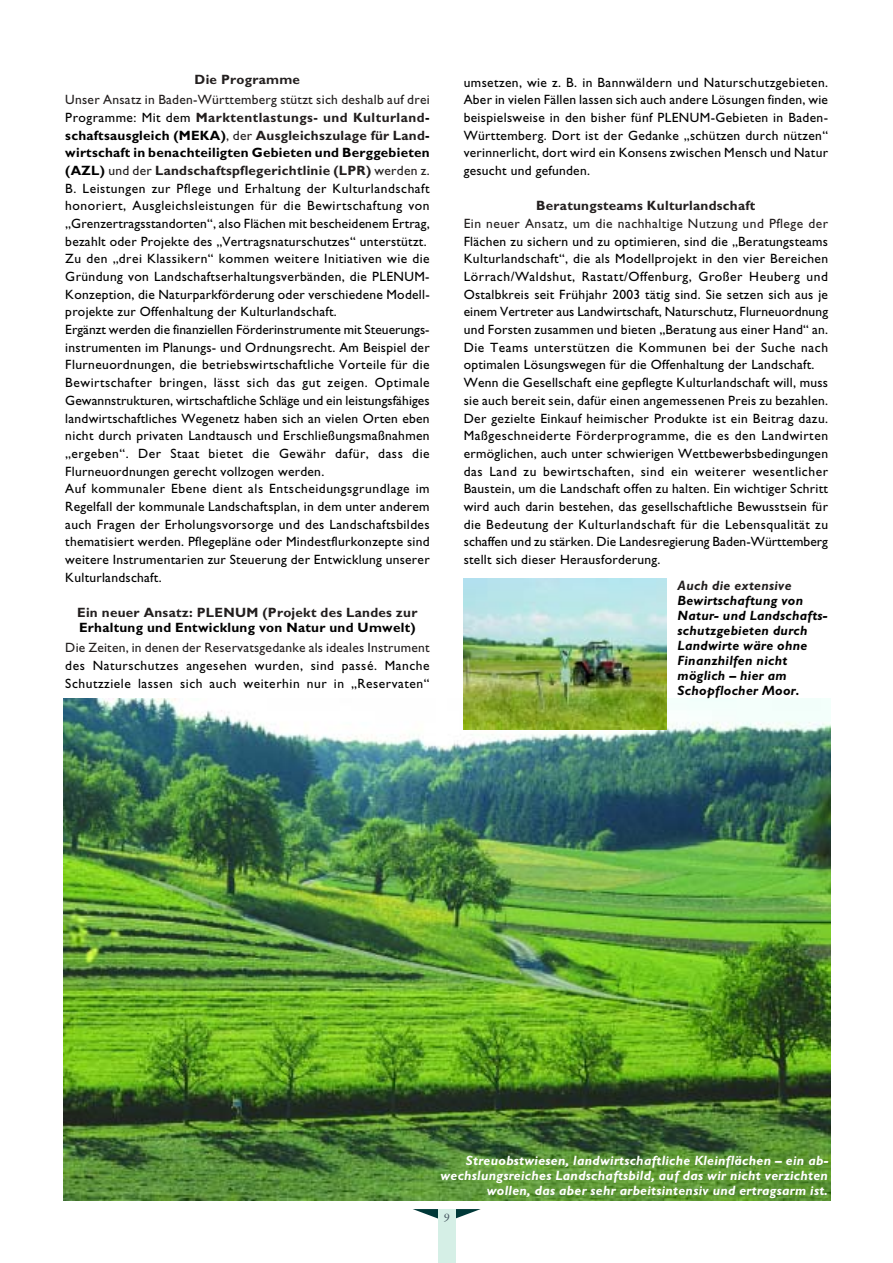
<style>
.page{position:relative;width:893px;height:1263px;background:#fff}
.page>*{position:absolute;margin:0;border:0;box-sizing:border-box;transform-origin:0 0}
.t1{font:13.5px/17.7px "Gill Sans";letter-spacing:.02em;color:#000}
.t2{font:italic 700 13.5px/15px "Gill Sans";letter-spacing:.02em;color:#fff;text-align:right}
.t3{font:italic 700 13.5px/15px "Gill Sans";letter-spacing:.02em;color:#000}
.t4{font:13.5px "Gill Sans";letter-spacing:.02em;color:#231f1f}
.t5{font:13.5px/17.7px "Gill Sans";letter-spacing:.04em;color:#000}
.t6{font:700 13.5px "Gill Sans";letter-spacing:.02em;color:#231f1f}
.t7{font:700 13.5px "Gill Sans";letter-spacing:.02em;color:#000}
.t8{font:italic 700 13.5px "Gill Sans";letter-spacing:.02em;color:#231f1f}
.t9{font:12px "Gas Reg Old";color:#45555f}
.s1{color:#231f1f}
.s2{font-weight:700;color:#231f1f}
.s3{font-weight:700}
</style>
<div class="page">
<svg style="left:413px;top:1209px;width:67px;height:13px"></svg>
<div style="left:438px;top:1209px;width:17px;height:54px;background:#d5efe6"></div>
<img style="left:64px;top:699px;width:766px;height:502px">
<img style="left:463px;top:578px;width:203px;height:152px">
<p class="t6" style="left:195px;top:75px;width:107px">Die Programme</p>
<p class="t1" style="left:65px;top:92px;width:366px"><span class="s1">Unser Ansatz in Baden-Württemberg stützt sich deshalb auf drei </span>Programme: Mit dem <span class="s2">Marktentlastungs- und Kulturland&shy;</span><span class="s3">schaftsausgleich (MEKA)</span><span class="s1">, der</span> <span class="s2">Ausgleichszulage für Land&shy;</span><span class="s3">wirtschaft in benachteiligten Gebieten und Berggebieten (AZL)</span> <span class="s1">und der</span> <span class="s2">Landschaftspflegerichtlinie (LPR)</span> <span class="s1">werden z.<br></span>B. Leistungen zur Pflege und Erhaltung der Kulturlandschaft honoriert, Ausgleichsleistungen für die Bewirtschaftung von „Grenzertragsstandorten“, also Flächen mit bescheidenem Ertrag, bezahlt oder Projekte des „Vertragsnaturschutzes“ unterstützt.<br>Zu den „drei Klassikern“ kommen weitere Initiativen wie die Gründung von Landschaftserhaltungsverbänden, die PLENUM-Konzeption, die Naturparkförderung oder verschiedene Modell&shy;projekte zur Offenhaltung der Kulturlandschaft.<br>Ergänzt werden die finanziellen Förderinstrumente mit Steuerungs&shy;instrumenten im Planungs- und Ordnungsrecht. Am Beispiel der Flurneuordnungen, die betriebswirtschaftliche Vorteile für die Bewirtschafter bringen, lässt sich das gut zeigen. Optimale Gewannstrukturen, wirtschaftliche Schläge und ein leistungsfähiges landwirtschaftliches Wegenetz haben sich an vielen Orten eben nicht durch privaten Landtausch und Erschließungsmaßnahmen „ergeben“. Der Staat bietet die Gewähr dafür, dass die Flurneuordnungen gerecht vollzogen werden.<br>Auf kommunaler Ebene dient als Entscheidungsgrundlage im Regelfall der kommunale Landschaftsplan, in dem unter anderem auch Fragen der Erholungsvorsorge und des Landschaftsbildes thematisiert werden. Pflegepläne oder Mindestflurkonzepte sind weitere Instrumentarien zur Steuerung der Entwicklung unserer Kulturlandschaft.</p>
<p class="t6" style="left:77px;top:608px;width:342px">Ein neuer Ansatz: PLENUM (Projekt des Landes zur</p>
<p class="t7" style="left:79px;top:623px;width:338px">Erhaltung und Entwicklung von Natur und Umwelt)</p>
<p class="t4" style="left:65px;top:643px;width:366px">Die Zeiten, in denen der Reservatsgedanke als ideales Instrument</p>
<p class="t5" style="left:65px;top:658px;width:366px">des Naturschutzes angesehen wurden, sind passé. Manche<br>Schutzziele lassen sich auch weiterhin nur in „Reservaten“</p>
<p class="t1" style="left:463px;top:75px;width:366px;text-align:justify">umsetzen, wie z. B. in Bannwäldern und Naturschutzgebieten.<br>Aber in vielen Fällen lassen sich auch andere Lösungen finden, wie beispielsweise in den bisher fünf PLENUM-Gebieten in Baden-Württemberg. Dort ist der Gedanke „schützen durch nützen“ verinnerlicht, dort wird ein Konsens zwischen Mensch und Natur gesucht und gefunden.</p>
<p class="t6" style="left:536px;top:201px;width:221px">Beratungsteams Kulturlandschaft</p>
<p class="t4" style="left:463px;top:219px;width:366px">Ein neuer Ansatz, um die nachhaltige Nutzung und Pflege der</p>
<p class="t1" style="left:463px;top:234px;width:366px">Flächen zu sichern und zu optimieren, sind die „Beratungsteams Kulturlandschaft“, die als Modellprojekt in den vier Bereichen Lörrach/Waldshut, Rastatt/Offenburg, Großer Heuberg und Ostalbkreis seit Frühjahr 2003 tätig sind. Sie setzen sich aus je einem Vertreter aus Landwirtschaft, Naturschutz, Flurneuordnung und Forsten zusammen und bieten „Beratung aus einer Hand“ an.<br>Die Teams unterstützen die Kommunen bei der Suche nach optimalen Lösungswegen für die Offenhaltung der Landschaft.<br>Wenn die Gesellschaft eine gepflegte Kulturlandschaft will, muss sie auch bereit sein, dafür einen angemessenen Preis zu bezahlen.<br>Der gezielte Einkauf heimischer Produkte ist ein Beitrag dazu.<br>Maßgeschneiderte Förderprogramme, die es den Landwirten ermöglichen, auch unter schwierigen Wettbewerbsbedingungen das Land zu bewirtschaften, sind ein weiterer wesentlicher Baustein, um die Landschaft offen zu halten. Ein wichtiger Schritt wird auch darin bestehen, das gesellschaftliche Bewusstsein für die Bedeutung der Kulturlandschaft für die Lebensqualität zu schaffen und zu stärken. Die Landesregierung Baden-Württemberg stellt sich dieser Herausforderung.</p>
<p class="t8" style="left:677px;top:581px;width:115px">Auch die extensive</p>
<p class="t3" style="left:677px;top:595px;width:150px">Bewirtschaftung von<br>Natur- und Landschafts&shy;schutzgebieten durch<br>Landwirte wäre ohne<br>Finanzhilfen nicht möglich – hier am<br>Schopflocher Moor.</p>
<p class="t2" style="left:440px;top:1155px;width:389px">Streuobstwiesen, landwirtschaftliche Kleinflächen – ein ab&shy;wechslungsreiches Landschaftsbild, auf das wir nicht verzichten wollen, das aber sehr arbeitsintensiv und ertragsarm ist.</p>
<p class="t9" style="left:444px;top:1209px;width:7px">9</p>
</div>
